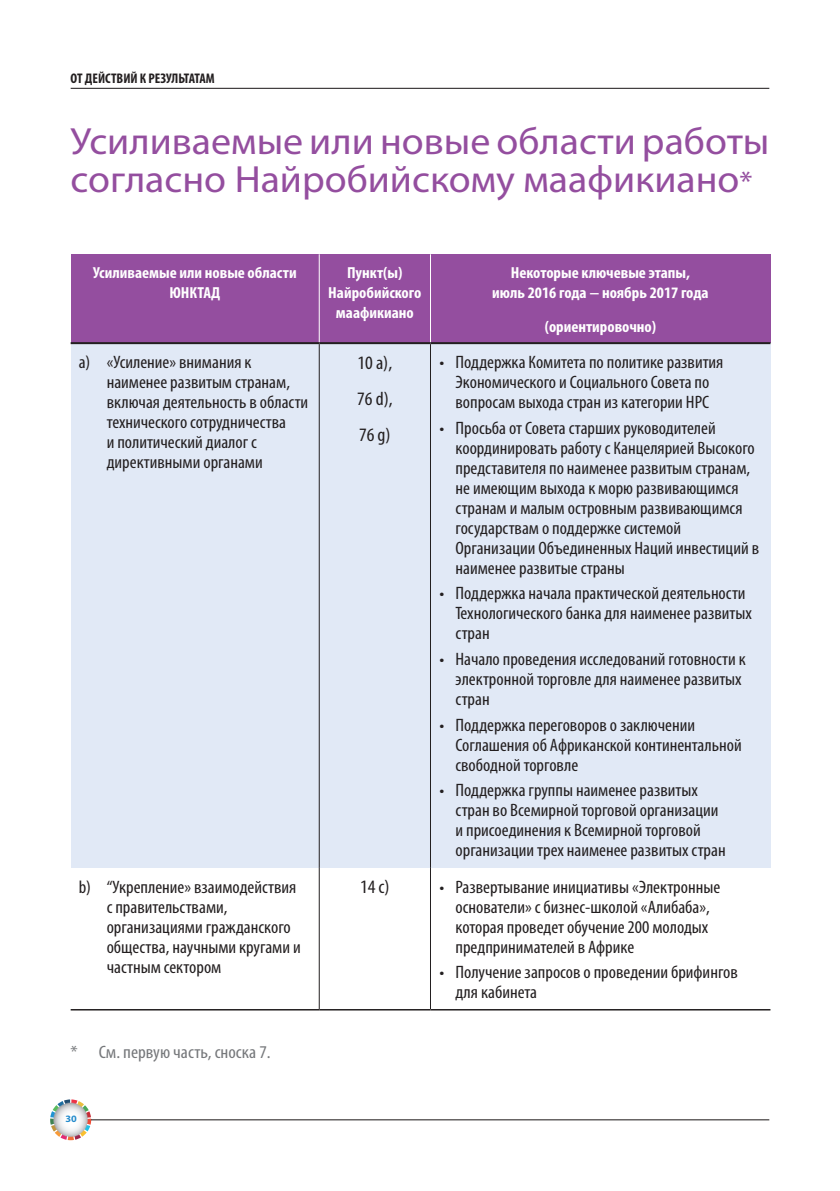
<style>
.page{position:relative;width:840px;height:1191px;background:#fff}
.page>*{position:absolute;margin:0;border:0;box-sizing:border-box;transform-origin:0 0}
.t1{font:38px/38px "Myriad Pro";color:#944e9f;scale:1.05 1}
.t2{font:condensed 19px/36.2px "Myriad Pro";color:#231f20;text-align:justify;scale:1.05 1}
.t3{font:condensed 18px/20px "Myriad Pro";color:#231f20;scale:1.05 1}
.t4{font:condensed 18px "Myriad Pro";color:#76787b;scale:1.08 1}
.t5{font:700 condensed 16px/20px "Myriad Pro";color:#fff;text-align:center;scale:1.05 1}
.t6{font:700 condensed 14px "Myriad Pro";color:#231f20}
.t7{font:700 9.8px "Myriad Pro";color:#238acb;scale:1.05 1}
.s1{font-size:30px}
</style>
<div class="page">
<hr style="left:67px;top:1119px;width:701px;height:1px;background:#231f20">
<svg style="left:50px;top:1099px;width:42px;height:41px"></svg>
<hr style="left:71px;top:88px;width:697px;height:1px;background:#231f20">
<div style="left:71px;top:254px;width:699px;height:89px;background:#944e9f"></div>
<div style="left:71px;top:343px;width:699px;height:525px;background:#e1e9f6"></div>
<hr style="left:71px;top:342px;width:248px;height:2px;background:#231f20">
<hr style="left:319px;top:342px;width:111px;height:2px;background:#231f20">
<hr style="left:430px;top:342px;width:340px;height:2px;background:#231f20">
<hr style="left:318px;top:254px;width:1px;height:88px;background:#fff">
<hr style="left:430px;top:254px;width:1px;height:88px;background:#fff">
<hr style="left:318px;top:344px;width:1px;height:524px;background:#231f20">
<hr style="left:430px;top:344px;width:1px;height:524px;background:#231f20">
<hr style="left:318px;top:868px;width:1px;height:141px;background:#231f20">
<hr style="left:430px;top:868px;width:1px;height:141px;background:#231f20">
<hr style="left:71px;top:1009px;width:248px;height:1px;background:#231f20">
<hr style="left:319px;top:1009px;width:111px;height:1px;background:#231f20">
<hr style="left:430px;top:1009px;width:340px;height:1px;background:#231f20">
<p class="t6" style="left:71px;top:69px;width:145px">ОТ ДЕЙСТВИЙ К РЕЗУЛЬТАТАМ</p>
<h1 class="t1" style="left:71px;top:122px;width:666px">Усиливаемые или новые области работы согласно Найробийскому маафикиано<span class="s1">*</span></h1>
<p class="t5" style="left:93px;top:262px;width:195px">Усиливаемые или новые области<br>ЮНКТАД</p>
<p class="t5" style="left:328px;top:262px;width:90px">Пункт(ы)<br>Найробийского маафикиано</p>
<p class="t5" style="left:492px;top:262px;width:207px">Некоторые ключевые этапы,<br>июль 2016 года − ноябрь 2017 года</p>
<p class="t5" style="left:544px;top:316px;width:108px">(ориентировочно)</p>
<p class="t3" style="left:107px;top:352px;width:193px;text-indent:-28px">a) «Усиление» внимания к наименее развитым странам, включая деятельность в области технического сотрудничества<br>и политический диалог с директивными органами</p>
<p class="t2" style="left:357px;top:344px;width:35px">10 a), 76 d), 76 g)</p>
<p class="t3" style="left:439px;top:352px;width:272px;text-align:center">• Поддержка Комитета по политике развития<br>Экономического и Социального Совета по вопросам выхода стран из категории НРС</p>
<p class="t3" style="left:455px;top:417px;width:290px;text-indent:-16px">• Просьба от Совета старших руководителей координировать работу с Канцелярией Высокого представителя по наименее развитым странам, не имеющим выхода к морю развивающимся странам и малым островным развивающимся государствам о поддержке системой Организации Объединенных Наций инвестиций в наименее развитые страны</p>
<p class="t3" style="left:455px;top:583px;width:283px;text-indent:-16px">• Поддержка начала практической деятельности<br>Технологического банка для наименее развитых стран</p>
<p class="t3" style="left:455px;top:649px;width:278px;text-indent:-16px">• Начало проведения исследований готовности к электронной торговле для наименее развитых стран</p>
<p class="t3" style="left:455px;top:714px;width:274px;text-indent:-16px">• Поддержка переговоров о заключении<br>Соглашения об Африканской континентальной свободной торговле</p>
<p class="t3" style="left:455px;top:780px;width:258px;text-indent:-16px">• Поддержка группы наименее развитых стран во Всемирной торговой организации и присоединения к Всемирной торговой организации трех наименее развитых стран</p>
<p class="t3" style="left:107px;top:876px;width:186px;text-indent:-28px">b) “Укрепление» взаимодействия с правительствами, организациями гражданского общества, научными кругами и частным сектором</p>
<p class="t2" style="left:360px;top:869px;width:30px">14 c)</p>
<p class="t3" style="left:455px;top:876px;width:253px;text-indent:-16px">• Развертывание инициативы «Электронные основатели» с бизнес-школой «Алибаба», которая проведет обучение 200 молодых предпринимателей в Африке</p>
<p class="t3" style="left:455px;top:962px;width:270px;text-indent:-16px">• Получение запросов о проведении брифингов для кабинета</p>
<p class="t4" style="left:71px;top:1041px;width:186px">* См. первую часть, сноска 7.</p>
<p class="t7" style="left:65px;top:1112px;width:12px">30</p>
</div>
